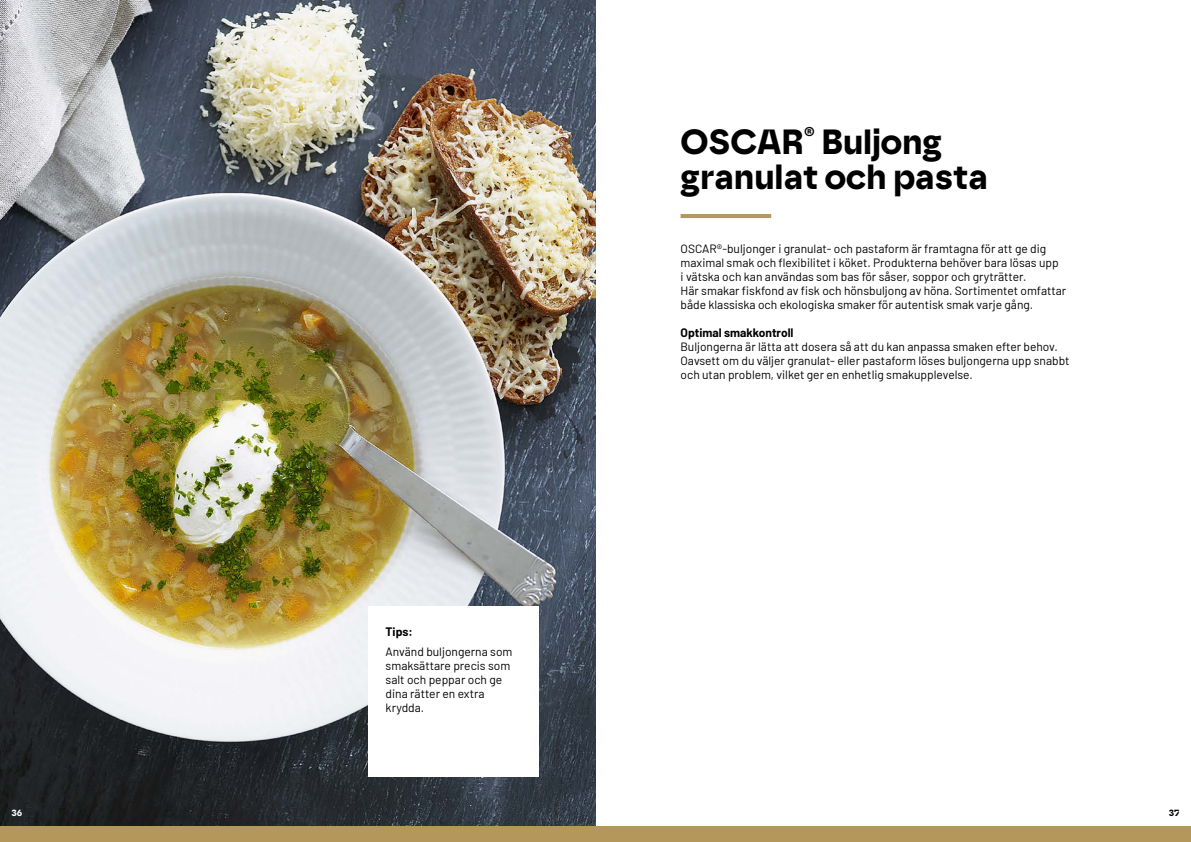
<style>
.page{position:relative;width:1191px;height:842px;background:#fff}
.page>*{position:absolute;margin:0;border:0;box-sizing:border-box;transform-origin:0 0}
.t1{font:700 35px/35px "Safiro";color:#000}
.t2{font:12px/14px "Barlow";color:#000}
.t3{font:700 12px "Barlow";color:#000}
.t4{font:700 9px "Safiro";color:#fff}
.t5{font:700 9px "Safiro";color:#000}
</style>
<div class="page">
<img style="left:0;top:0;width:595px;height:827px">
<div style="left:0;top:827px;width:1191px;height:15px;background:#b4975a"></div>
<hr style="left:680px;top:214px;width:91px;height:4px;background:#b4975a">
<div style="left:369px;top:607px;width:170px;height:170px;background:#fff"></div>
<h1 class="t1" style="left:680px;top:124px;width:309px">OSCAR<sup>®</sup> Buljong granulat och pasta</h1>
<p class="t3" style="left:386px;top:622px;width:29px">Tips:</p>
<p class="t2" style="left:386px;top:643px;width:128px">Använd buljongerna som smaksättare precis som salt och peppar och ge dina rätter en extra krydda.</p>
<p class="t2" style="left:680px;top:241px;width:387px">OSCAR®-buljonger i granulat- och pastaform är framtagna för att ge dig maximal smak och flexibilitet i köket. Produkterna behöver bara lösas upp<br>i vätska och kan användas som bas för såser, soppor och gryträtter.<br>Här smakar fiskfond av fisk och hönsbuljong av höna. Sortimentet omfattar både klassiska och ekologiska smaker för autentisk smak varje gång.</p>
<p class="t3" style="left:680px;top:324px;width:114px">Optimal smakkontroll</p>
<p class="t2" style="left:680px;top:339px;width:390px">Buljongerna är lätta att dosera så att du kan anpassa smaken efter behov.<br>Oavsett om du väljer granulat- eller pastaform löses buljongerna upp snabbt och utan problem, vilket ger en enhetlig smakupplevelse.</p>
<p class="t4" style="left:12px;top:807px;width:12px">36</p>
<p class="t5" style="left:1168px;top:807px;width:12px">37</p>
</div>
